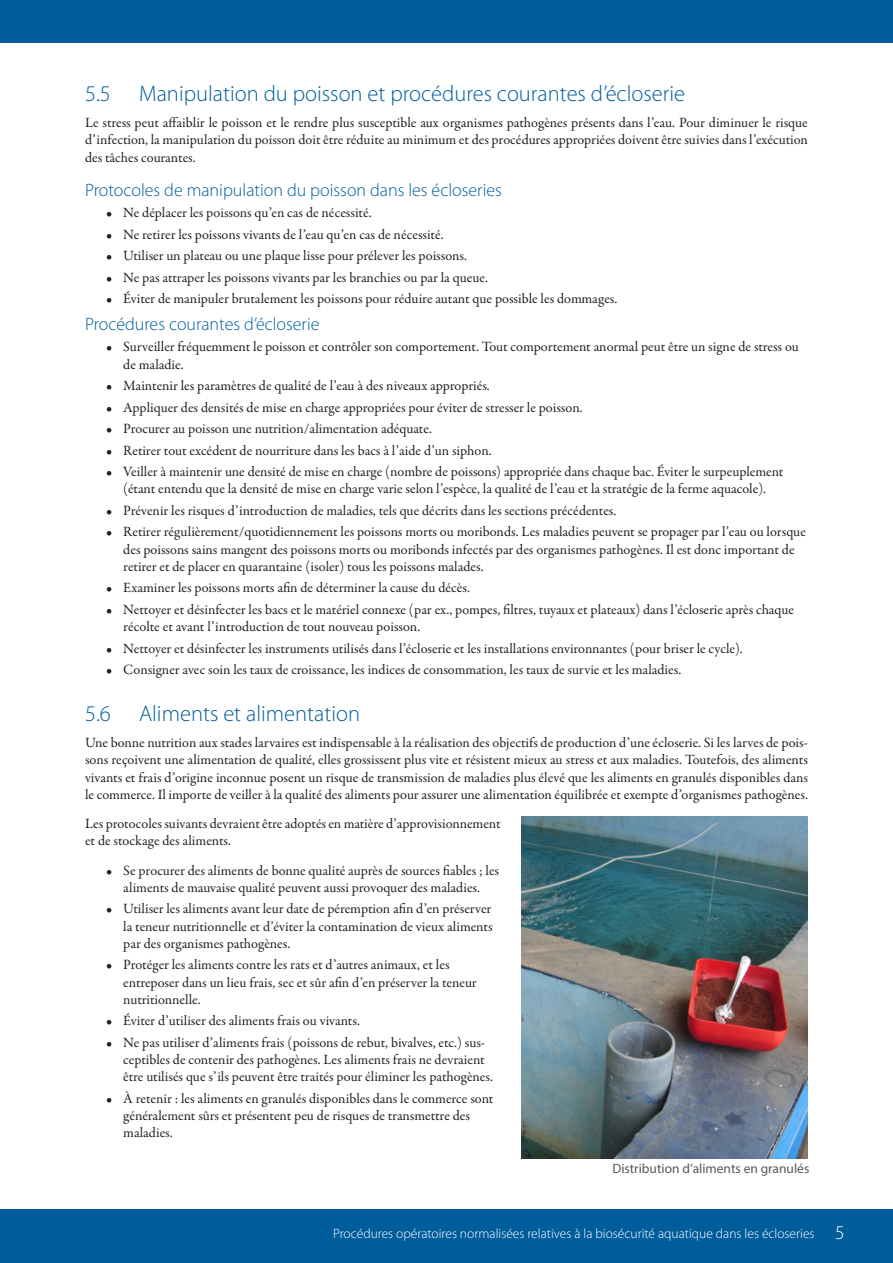
<style>
.page{position:relative;width:893px;height:1263px;background:#fff}
.page>*{position:absolute;margin:0;border:0;box-sizing:border-box;transform-origin:0 0}
.Heading_2{font:300 22.5px "Myriad Pro";color:#005d9c}
.Heading_3{font:300 18px "Myriad Pro";color:#005d9c}
.t1{font:14.25px/17.2px "Garamond Premr Pro";color:#231f20}
.t2{font:300 13.5px "Myriad Pro";color:#fff}
.Table_of_figures{font:13.5px "Myriad Pro";color:#57585a}
.s1{font-size:19.5px}
</style>
<div class="page">
<div style="left:0;top:1209px;width:893px;height:54px;background:#005d9c"></div>
<div style="left:0;top:0;width:893px;height:43px;background:#005d9c"></div>
<img style="left:522px;top:817px;width:285px;height:341px">
<p class="Heading_2" style="left:85px;top:80px;width:27px">5.5</p>
<p class="Heading_2" style="left:139px;top:80px;width:548px">Manipulation du poisson et procédures courantes d’écloserie</p>
<p class="t1" style="left:85px;top:114px;width:724px;text-align:justify">Le stress peut affaiblir le poisson et le rendre plus susceptible aux organismes pathogènes présents dans l’eau. Pour diminuer le risque d’infection, la manipulation du poisson doit être réduite au minimum et des procédures appropriées doivent être suivies dans l’exécution des tâches courantes.</p>
<p class="Heading_3" style="left:85px;top:179px;width:418px">Protocoles de manipulation du poisson dans les écloseries</p>
<p class="t1" style="left:106px;top:205px;width:267px">• Ne déplacer les poissons qu’en cas de nécessité.</p>
<p class="t1" style="left:106px;top:226px;width:339px">• Ne retirer les poissons vivants de l’eau qu’en cas de nécessité.</p>
<p class="t1" style="left:106px;top:248px;width:362px">• Utiliser un plateau ou une plaque lisse pour prélever les poissons.</p>
<p class="t1" style="left:106px;top:269px;width:383px">• Ne pas attraper les poissons vivants par les branchies ou par la queue.</p>
<p class="t1" style="left:106px;top:291px;width:513px">• Éviter de manipuler brutalement les poissons pour réduire autant que possible les dommages.</p>
<p class="Heading_3" style="left:85px;top:313px;width:236px">Procédures courantes d’écloserie</p>
<p class="t1" style="left:123px;top:339px;width:677px;text-indent:-17px">• Surveiller fréquemment le poisson et contrôler son comportement. Tout comportement anormal peut être un signe de stress ou de maladie.</p>
<p class="t1" style="left:106px;top:377px;width:385px">• Maintenir les paramètres de qualité de l’eau à des niveaux appropriés.</p>
<p class="t1" style="left:106px;top:399px;width:478px">• Appliquer des densités de mise en charge appropriées pour éviter de stresser le poisson.</p>
<p class="t1" style="left:106px;top:420px;width:327px">• Procurer au poisson une nutrition/alimentation adéquate.</p>
<p class="t1" style="left:106px;top:442px;width:387px">• Retirer tout excédent de nourriture dans les bacs à l’aide d’un siphon.</p>
<p class="t1" style="left:106px;top:463px;width:679px;text-align:center">• Veiller à maintenir une densité de mise en charge (nombre de poissons) appropriée dans chaque bac. Éviter le surpeuplement (étant entendu que la densité de mise en charge varie selon l’espèce, la qualité de l’eau et la stratégie de la ferme aquacole).</p>
<p class="t1" style="left:106px;top:502px;width:512px">• Prévenir les risques d’introduction de maladies, tels que décrits dans les sections précédentes.</p>
<p class="t1" style="left:123px;top:524px;width:684px;text-indent:-17px">• Retirer régulièrement/quotidiennement les poissons morts ou moribonds. Les maladies peuvent se propager par l’eau ou lorsque des poissons sains mangent des poissons morts ou moribonds infectés par des organismes pathogènes. Il est donc important de retirer et de placer en quarantaine (isoler) tous les poissons malades.</p>
<p class="t1" style="left:106px;top:580px;width:365px">• Examiner les poissons morts afin de déterminer la cause du décès.</p>
<p class="t1" style="left:123px;top:601px;width:672px;text-indent:-17px">• Nettoyer et désinfecter les bacs et le matériel connexe (par ex., pompes, filtres, tuyaux et plateaux) dans l’écloserie après chaque récolte et avant l’introduction de tout nouveau poisson.</p>
<p class="t1" style="left:106px;top:640px;width:638px">• Nettoyer et désinfecter les instruments utilisés dans l’écloserie et les installations environnantes (pour briser le cycle).</p>
<p class="t1" style="left:106px;top:661px;width:577px">• Consigner avec soin les taux de croissance, les indices de consommation, les taux de survie et les maladies.</p>
<p class="Heading_2" style="left:85px;top:700px;width:27px">5.6</p>
<p class="Heading_2" style="left:139px;top:700px;width:223px">Aliments et alimentation</p>
<p class="t1" style="left:85px;top:734px;width:724px;text-align:justify">Une bonne nutrition aux stades larvaires est indispensable à la réalisation des objectifs de production d’une écloserie. Si les larves de pois&shy;sons reçoivent une alimentation de qualité, elles grossissent plus vite et résistent mieux au stress et aux maladies. Toutefois, des aliments vivants et frais d’origine inconnue posent un risque de transmission de maladies plus élevé que les aliments en granulés disponibles dans le commerce. Il importe de veiller à la qualité des aliments pour assurer une alimentation équilibrée et exempte d’organismes pathogènes.</p>
<p class="t1" style="left:85px;top:815px;width:417px">Les protocoles suivants devraient être adoptés en matière d’approvisionnement et de stockage des aliments.</p>
<p class="t1" style="left:106px;top:862px;width:394px;text-align:center">• Se procurer des aliments de bonne qualité auprès de sources fiables ; les aliments de mauvaise qualité peuvent aussi provoquer des maladies.</p>
<p class="t1" style="left:123px;top:900px;width:371px;text-align:justify;text-indent:-17px">• Utiliser les aliments avant leur date de péremption afin d’en préserver la teneur nutritionnelle et d’éviter la contamination de vieux aliments par des organismes pathogènes.</p>
<p class="t1" style="left:123px;top:956px;width:355px;text-indent:-17px">• Protéger les aliments contre les rats et d’autres animaux, et les entreposer dans un lieu frais, sec et sûr afin d’en préserver la teneur nutritionnelle.</p>
<p class="t1" style="left:106px;top:1012px;width:255px">• Éviter d’utiliser des aliments frais ou vivants.</p>
<p class="t1" style="left:123px;top:1034px;width:371px;text-indent:-17px">• Ne pas utiliser d’aliments frais (poissons de rebut, bivalves, etc.) sus&shy;ceptibles de contenir des pathogènes. Les aliments frais ne devraient être utilisés que s’ils peuvent être traités pour éliminer les pathogènes.</p>
<p class="t1" style="left:123px;top:1090px;width:372px;text-indent:-17px">• À retenir : les aliments en granulés disponibles dans le commerce sont généralement sûrs et présentent peu de risques de transmettre des maladies.</p>
<p class="Table_of_figures" style="left:612px;top:1160px;width:199px">Distribution d’aliments en granulés</p>
<p class="t2" style="left:333px;top:1225px;width:513px">Procédures opératoires normalisées relatives à la biosécurité aquatique dans les écloseries <span class="s1">5</span></p>
</div>
